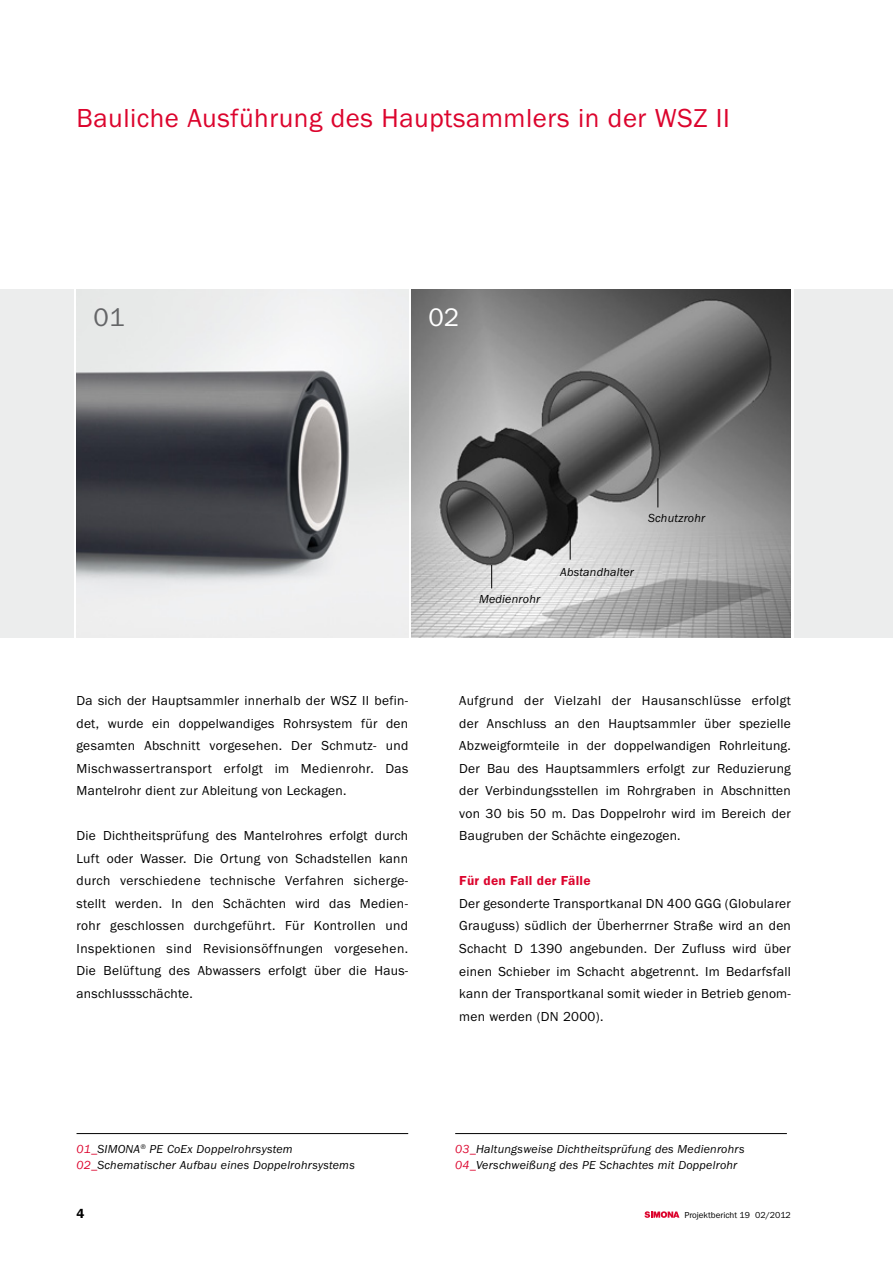
<style>
.page{position:relative;width:893px;height:1263px;background:#fff}
.page>*{position:absolute;margin:0;border:0;box-sizing:border-box;transform-origin:0 0}
.t1{font:27px "Franklin Gothic URW Boo";letter-spacing:.02em;color:#dc042d}
.t2{font:26.25px "Franklin Gothic URW Boo";color:#646567}
.t3{font:26.25px "Franklin Gothic URW Boo";color:#fff}
.t4{font:13.5px/22.5px "Franklin Gothic URW Boo";letter-spacing:.02em;color:#000;text-align:justify}
.t5{font:13.5px "Franklin Gothic URW Dem";letter-spacing:.02em;color:#dc042d}
.t6{font:13.5px "Franklin Gothic URW Dem";color:#000}
.t7{font:12px/16.5px "Franklin Gothic URW Boo Ita";letter-spacing:.02em;color:#000}
.t8{font:9px "Franklin Gothic URW Boo";color:#000}
.s1{color:#dc042d}
</style>
<div class="page">
<div style="left:0;top:289px;width:73px;height:349px;background:#eceded"></div>
<img style="left:77px;top:289px;width:331px;height:349px">
<img style="left:411px;top:289px;width:380px;height:349px">
<hr style="left:77px;top:1133px;width:331px;height:1px;background:#000">
<hr style="left:455px;top:1133px;width:332px;height:1px;background:#000">
<div style="left:794px;top:289px;width:99px;height:349px;background:#eceded"></div>
<svg style="left:491px;top:565px;width:1px;height:23px"></svg>
<svg style="left:570px;top:536px;width:1px;height:24px"></svg>
<svg style="left:657px;top:478px;width:1px;height:29px"></svg>
<svg style="left:644px;top:1211px;width:35px;height:7px"></svg>
<h1 class="t1" style="left:77px;top:101px;width:655px">Bauliche Ausführung des Hauptsammlers in der WSZ II</h1>
<h2 class="t2" style="left:94px;top:301px;width:32px">01</h2>
<h2 class="t3" style="left:428px;top:301px;width:32px">02</h2>
<p class="t7" style="left:479px;top:591px;width:63px">Medienrohr</p>
<p class="t7" style="left:648px;top:510px;width:59px">Schutzrohr</p>
<p class="t7" style="left:560px;top:564px;width:75px">Abstandhalter</p>
<p class="t4" style="left:77px;top:690px;width:333px">Da sich der Hauptsammler innerhalb der WSZ II befin&shy;det, wurde ein doppelwandiges Rohrsystem für den gesamten Abschnitt vorgesehen. Der Schmutz- und Mischwassertransport erfolgt im Medienrohr. Das Mantelrohr dient zur Ableitung von Leckagen.</p>
<p class="t4" style="left:77px;top:825px;width:333px">Die Dichtheitsprüfung des Mantelrohres erfolgt durch Luft oder Wasser. Die Ortung von Schadstellen kann durch verschiedene technische Verfahren sicherge&shy;stellt werden. In den Schächten wird das Medien&shy;rohr geschlossen durchgeführt. Für Kontrollen und Inspektionen sind Revisionsöffnungen vorgesehen.<br>Die Belüftung des Abwassers erfolgt über die Haus&shy;anschlussschächte.</p>
<p class="t4" style="left:459px;top:690px;width:333px">Aufgrund der Vielzahl der Hausanschlüsse erfolgt der Anschluss an den Hauptsammler über spezielle Abzweigformteile in der doppelwandigen Rohrleitung.<br>Der Bau des Hauptsammlers erfolgt zur Reduzierung der Verbindungsstellen im Rohrgraben in Abschnitten von 30 bis 50 m. Das Doppelrohr wird im Bereich der Baugruben der Schächte eingezogen.</p>
<p class="t5" style="left:459px;top:873px;width:133px">Für den Fall der Fälle</p>
<p class="t4" style="left:459px;top:892px;width:333px">Der gesonderte Transportkanal DN 400 GGG (Globularer Grauguss) südlich der Überherrner Straße wird an den Schacht D 1390 angebunden. Der Zufluss wird über einen Schieber im Schacht abgetrennt. Im Bedarfsfall kann der Transportkanal somit wieder in Betrieb genom&shy;men werden (DN 2000).</p>
<p class="t7" style="left:77px;top:1141px;width:280px"><span class="s1">01_</span>SIMONA<sup>®</sup> PE CoEx Doppelrohrsystem<br><span class="s1">02_</span>Schematischer Aufbau eines Doppelrohrsystems</p>
<p class="t7" style="left:455px;top:1141px;width:291px"><span class="s1">03_</span>Haltungsweise Dichtheitsprüfung des Medienrohrs<br><span class="s1">04_</span>Verschweißung des PE Schachtes mit Doppelrohr</p>
<p class="t6" style="left:77px;top:1205px;width:9px">4</p>
<p class="t8" style="left:684px;top:1209px;width:108px">Projektbericht 19 02/2012</p>
</div>
